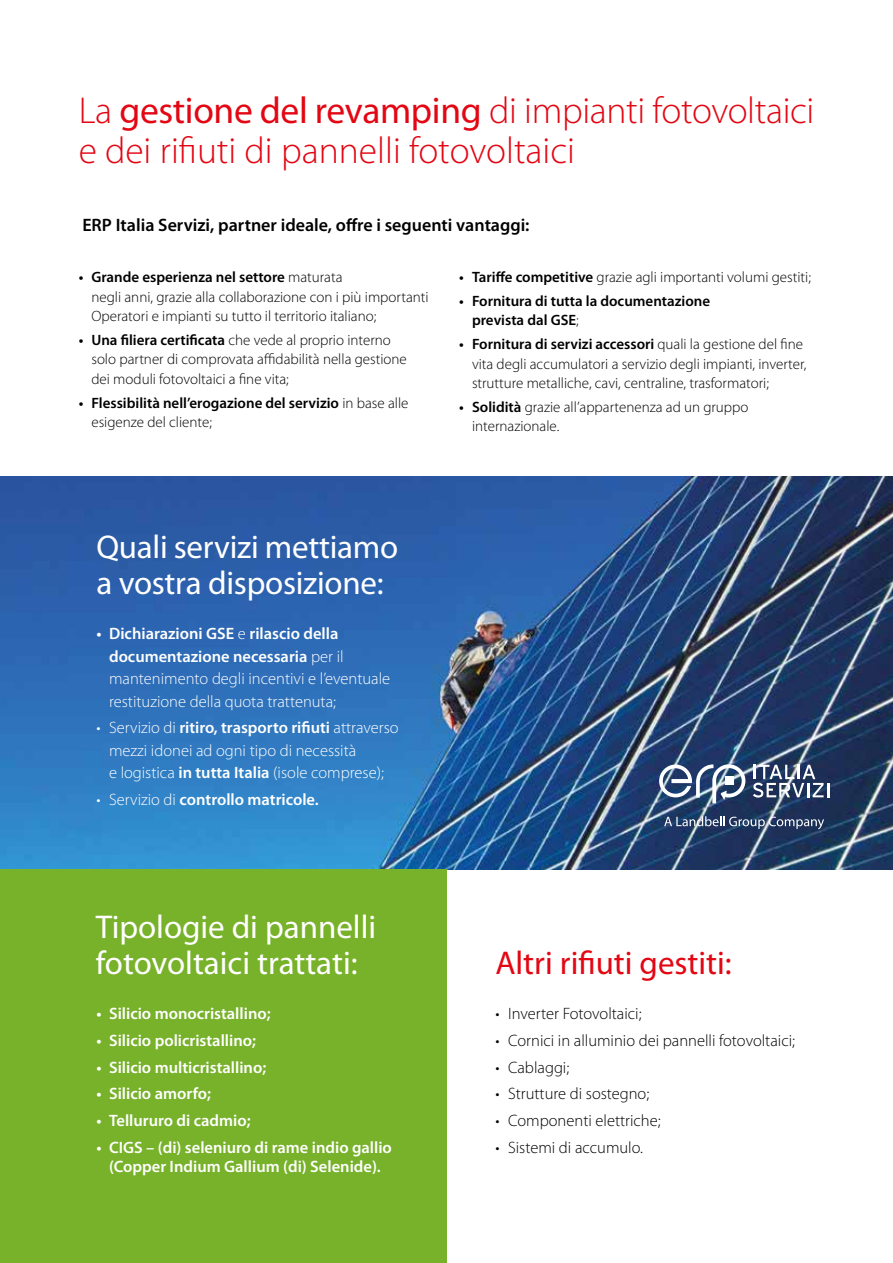
<style>
.page{position:relative;width:893px;height:1263px;background:#fff}
.page>*{position:absolute;margin:0;border:0;box-sizing:border-box;transform-origin:0 0}
.t1{font:300 37.5px/40.5px "Myriad Pro";letter-spacing:-.005em;color:#e30613}
.t2{font:33px/36px "Myriad Pro";letter-spacing:-.01em;color:#fff}
.t3{font:33px "Myriad Pro";color:#e30613}
.t4{font:600 18px "Myriad Pro";color:#000}
.t5{font:300 16.5px/22.5px "Myriad Pro";color:#fff}
.t6{font:600 16.5px/19.5px "Myriad Pro";color:#fff;text-align:center}
.t7{font:300 16.5px "Myriad Pro";color:#000}
.t8{font:300 15px/19.5px "Myriad Pro";color:#000}
.t9{font:600 15px/19.5px "Myriad Pro";color:#000}
.s1{font-weight:400}
.s2{font-weight:600}
.s3{font-weight:300}
</style>
<div class="page">
<img style="left:0;top:476px;width:893px;height:394px">
<div style="left:0;top:870px;width:446px;height:393px;background:#78b22b"></div>
<svg style="left:753px;top:765px;width:76px;height:32px"></svg>
<svg style="left:659px;top:764px;width:86px;height:39px"></svg>
<div style="left:725px;top:776px;width:8px;height:9px;background:#fff"></div>
<svg style="left:664px;top:816px;width:160px;height:13px"></svg>
<h1 class="t1" style="left:79px;top:90px;width:737px">La <span class="s1">gestione del revamping</span> di impianti fotovoltaici e dei rifiuti di pannelli fotovoltaici</h1>
<p class="t4" style="left:82px;top:213px;width:449px">ERP Italia Servizi, partner ideale, offre i seguenti vantaggi:</p>
<p class="t8" style="left:91px;top:267px;width:339px;text-indent:-13px"><span class="s2">• Grande esperienza nel settore</span> maturata<br>negli anni, grazie alla collaborazione con i più importanti<br>Operatori e impianti su tutto il territorio italiano;</p>
<p class="t8" style="left:91px;top:330px;width:317px;text-indent:-13px"><span class="s2">• Una filiera certificata</span> che vede al proprio interno solo partner di comprovata affidabilità nella gestione dei moduli fotovoltaici a fine vita;</p>
<p class="t9" style="left:91px;top:392px;width:319px;text-indent:-13px">• Flessibilità nell’erogazione del servizio <span class="s3">in base alle esigenze del cliente;</span></p>
<p class="t8" style="left:459px;top:267px;width:353px"><span class="s2">• Tariffe competitive</span> grazie agli importanti volumi gestiti;</p>
<p class="t9" style="left:472px;top:291px;width:240px;text-indent:-13px">• Fornitura di tutta la documentazione prevista dal GSE<span class="s3">;</span></p>
<p class="t8" style="left:472px;top:334px;width:336px;text-indent:-13px"><span class="s2">• Fornitura di servizi accessori</span> quali la gestione del fine vita degli accumulatori a servizio degli impianti, inverter, strutture metalliche, cavi, centraline, trasformatori;</p>
<p class="t8" style="left:472px;top:397px;width:278px;text-indent:-13px"><span class="s2">• Solidità</span> grazie all’appartenenza ad un gruppo internazionale.</p>
<h2 class="t2" style="left:96px;top:528px;width:303px">Quali servizi mettiamo a vostra disposizione:</h2>
<p class="t5" style="left:109px;top:622px;width:283px;text-indent:-13px"><span class="s2">• Dichiarazioni GSE</span> e <span class="s2">rilascio della documentazione necessaria</span> per il mantenimento degli incentivi e l’eventuale restituzione della quota trattenuta;</p>
<p class="t5" style="left:109px;top:716px;width:291px;text-indent:-13px">• Servizio di <span class="s2">ritiro, trasporto rifiuti</span> attraverso mezzi idonei ad ogni tipo di necessità<br>e logistica <span class="s2">in tutta Italia</span> (isole comprese);</p>
<p class="t6" style="left:96px;top:789px;width:224px"><span class="s3">• Servizio di</span> controllo matricole.</p>
<h2 class="t2" style="left:96px;top:908px;width:282px">Tipologie di pannelli fotovoltaici trattati:</h2>
<p class="t6" style="left:96px;top:1003px;width:176px">• Silicio monocristallino;</p>
<p class="t6" style="left:96px;top:1030px;width:161px">• Silicio policristallino;</p>
<p class="t6" style="left:96px;top:1057px;width:171px">• Silicio multicristallino;</p>
<p class="t6" style="left:96px;top:1084px;width:116px">• Silicio amorfo;</p>
<p class="t6" style="left:96px;top:1110px;width:156px">• Tellururo di cadmio;</p>
<p class="t6" style="left:96px;top:1137px;width:297px">• CIGS – (di) seleniuro di rame indio gallio (Copper Indium Gallium (di) Selenide).</p>
<h2 class="t3" style="left:495px;top:942px;width:238px">Altri rifiuti gestiti:</h2>
<p class="t7" style="left:495px;top:1004px;width:148px">• Inverter Fotovoltaici;</p>
<p class="t7" style="left:495px;top:1030px;width:301px">• Cornici in alluminio dei pannelli fotovoltaici;</p>
<p class="t7" style="left:495px;top:1057px;width:75px">• Cablaggi;</p>
<p class="t7" style="left:495px;top:1084px;width:155px">• Strutture di sostegno;</p>
<p class="t7" style="left:495px;top:1111px;width:167px">• Componenti elettriche;</p>
<p class="t7" style="left:495px;top:1137px;width:149px">• Sistemi di accumulo.</p>
</div>
